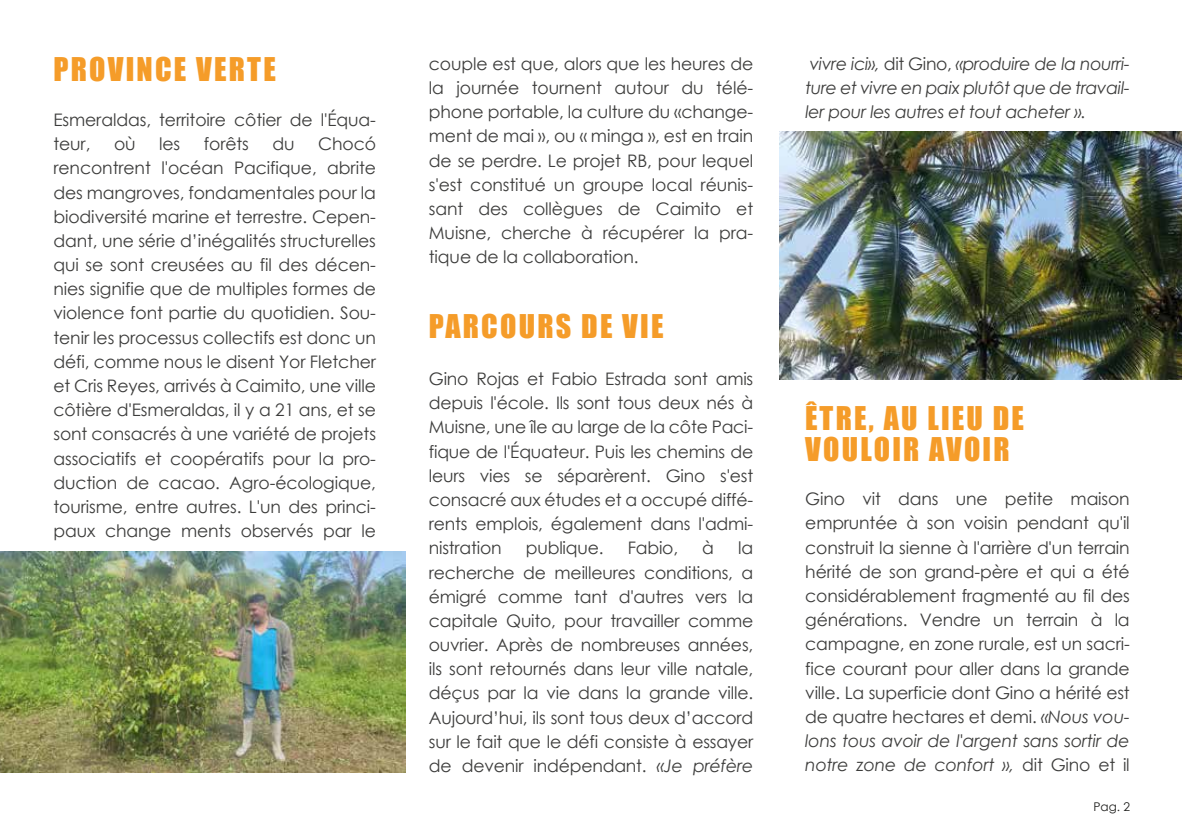
<style>
.page{position:relative;width:1182px;height:831px;background:#fff}
.page>*{position:absolute;margin:0;border:0;box-sizing:border-box;transform-origin:0 0}
.t1{font:30px/31.5px "Impact";letter-spacing:.075em;color:#f59c29}
.t2{font:17.25px/24.2px "Century Gothic";letter-spacing:-.01em;color:#3c3c3b;text-align:justify}
.t3{font:italic 17.25px/24.2px "Century Gothic";letter-spacing:-.02em;color:#3c3c3b;text-align:justify}
.t4{font:12px "Century Gothic";color:#1d1d1b}
.s1{font-style:italic}
.s2{font-style:normal}
</style>
<div class="page">
<img style="left:780px;top:131px;width:402px;height:248px">
<img style="left:0;top:551px;width:406px;height:220px">
<h1 class="t1" style="left:53px;top:53px;width:224px">PROVINCE VERTE</h1>
<p class="t2" style="left:53px;top:107px;width:324px">Esmeraldas, territoire côtier de l'Équa&shy;teur,</p>
<p class="t2" style="left:53px;top:131px;width:324px;text-indent:265px">Chocó rencontrent l'océan Pacifique, abrite des mangroves, fondamentales pour la biodiversité marine et terrestre. Cepen&shy;dant, une série d’inégalités structurelles qui se sont creusées au fil des décen&shy;nies signifie que de multiples formes de violence font partie du quotidien. Sou&shy;tenir les processus collectifs est donc un défi, comme nous le disent Yor Fletcher et Cris Reyes, arrivés à Caimito, une ville côtière d'Esmeraldas, il y a 21 ans, et se sont consacrés à une variété de projets associatifs et coopératifs pour la pro&shy;duction de cacao. Agro-écologique, tourisme, entre autres. L'un des princi&shy;paux change ments observés par le</p>
<p class="t2" style="left:114px;top:131px;width:23px">où</p>
<p class="t2" style="left:159px;top:131px;width:23px">les</p>
<p class="t2" style="left:204px;top:131px;width:47px">forêts</p>
<p class="t2" style="left:272px;top:131px;width:24px">du</p>
<p class="t2" style="left:429px;top:51px;width:326px">couple est que, alors que les heures de la journée tournent autour du télé&shy;phone portable, la culture du «change&shy;ment de mai », ou « minga », est en train de se perdre. Le projet RB, pour lequel s'est constitué un groupe local réunis&shy;sant des collègues de Caimito et Muisne, cherche à récupérer la pra&shy;tique de la collaboration.</p>
<h1 class="t1" style="left:429px;top:309px;width:236px">PARCOURS DE VIE</h1>
<p class="t2" style="left:429px;top:366px;width:326px">Gino Rojas et Fabio Estrada sont amis depuis l'école. Ils sont tous deux nés à Muisne, une île au large de la côte Paci&shy;fique de l'Équateur. Puis les chemins de leurs vies se séparèrent. Gino s'est consacré aux études et a occupé diffé&shy;rents emplois, également dans l'admi&shy;nistration</p>
<p class="t2" style="left:526px;top:535px;width:79px">publique.</p>
<p class="t2" style="left:628px;top:535px;width:52px">Fabio,</p>
<p class="t2" style="left:702px;top:535px;width:13px">à</p>
<p class="t2" style="left:429px;top:535px;width:326px;text-indent:309px">la recherche de meilleures conditions, a émigré comme tant d'autres vers la capitale Quito, pour travailler comme ouvrier. Après de nombreuses années, ils sont retournés dans leur ville natale, déçus par la vie dans la grande ville.<br>Aujourd’hui, ils sont tous deux d’accord sur le fait que le défi consiste à essayer de devenir indépendant. <span class="s1">«Je préfère</span></p>
<p class="t3" style="left:805px;top:51px;width:326px">vivre ici», <span class="s2">dit Gino,</span> «produire de la nourri&shy;ture et vivre en paix plutôt que de travail&shy;ler pour les autres et tout acheter ».</p>
<h1 class="t1" style="left:805px;top:401px;width:220px">ÊTRE, AU LIEU DE<br>VOULOIR AVOIR</h1>
<p class="t2" style="left:805px;top:486px;width:326px">Gino vit dans une petite maison empruntée à son voisin pendant qu'il construit la sienne à l'arrière d'un terrain hérité de son grand-père et qui a été considérablement fragmenté au fil des générations. Vendre un terrain à la campagne, en zone rurale, est un sacri&shy;fice courant pour aller dans la grande ville. La superficie dont Gino a hérité est de quatre hectares et demi. <span class="s1">«Nous vou&shy;lons tous avoir de l'argent sans sortir de notre zone de confort »,</span> dit Gino et il</p>
<p class="t4" style="left:1093px;top:797px;width:38px">Pag. 2</p>
</div>
